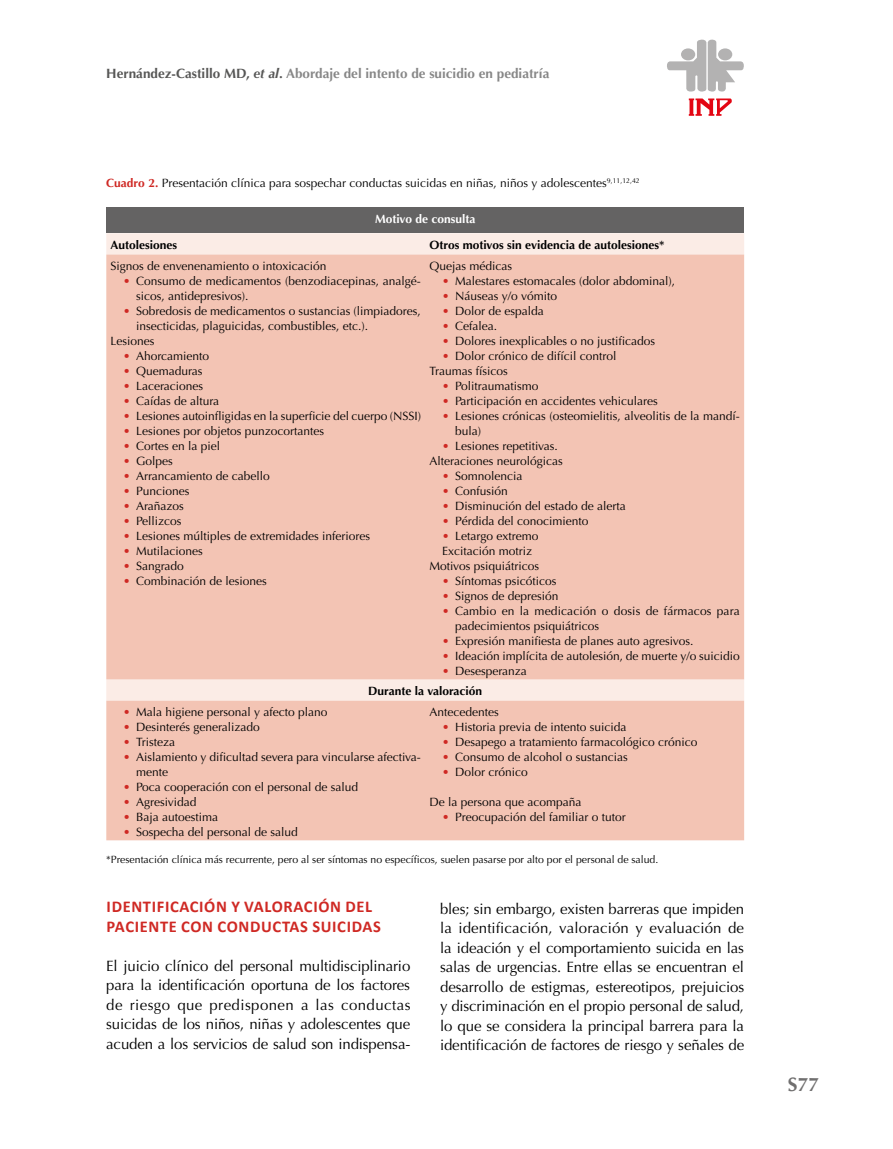
<style>
.page{position:relative;width:893px;height:1149px;background:#fff}
.page>*{position:absolute;margin:0;border:0;box-sizing:border-box;transform-origin:0 0}
.t1{font:700 19.5px "Optima";color:#706f6f}
.t2{font:700 16.5px/19.5px "Calibri";letter-spacing:.04em;color:#cf2924}
.t3{font:15px/19.5px "Optima";letter-spacing:-.01em;color:#000;text-align:justify}
.t4{font:700 13.5px "Optima";color:#878787}
.t5{font:12px/15px "Optima";color:#000}
.t6{font:700 12px/19.5px "Optima";color:#000}
.t7{font:700 12px "Optima";color:#fff}
.t8{font:10.5px "Optima";color:#000}
.s1{color:#575756}
.s2{font-style:italic;color:#575756}
.s3{font-weight:700;color:#cf2924}
.s4{color:#cf2924}
.s5{font-weight:400;color:#cf2924}
.s6{font-weight:400}
</style>
<div class="page">
<svg style="left:689px;top:98px;width:43px;height:18px"></svg>
<svg style="left:667px;top:39px;width:77px;height:53px"></svg>
<div style="left:718px;top:48px;width:14px;height:12px;background:#b3b2b2;border-radius:50%"></div>
<div style="left:106px;top:208px;width:638px;height:25px;background:#646363"></div>
<div style="left:106px;top:233px;width:638px;height:21px;background:#fbece6"></div>
<div style="left:106px;top:254px;width:638px;height:586px;background:#f3c4b4"></div>
<p class="t4" style="left:106px;top:66px;width:445px"><span class="s1">Hernández-Castillo MD,</span> <span class="s2">et al</span><span class="s1">.</span> Abordaje del intento de suicidio en pediatría</p>
<p class="t5" style="left:106px;top:175px;width:535px"><span class="s3">Cuadro 2.</span> Presentación clínica para sospechar conductas suicidas en niñas, niños y adolescentes<sup>9,11,12,42</sup></p>
<p class="t7" style="left:375px;top:212px;width:102px">Motivo de consulta</p>
<p class="t6" style="left:111px;top:235px;width:68px">Autolesiones</p>
<p class="t6" style="left:429px;top:235px;width:236px">Otros motivos sin evidencia de autolesiones*</p>
<p class="t5" style="left:111px;top:258px;width:217px">Signos de envenenamiento o intoxicación</p>
<p class="t5" style="left:136px;top:273px;width:286px;text-indent:-13px"><span class="s4">•</span> Consumo de medicamentos (benzodiacepinas, analgé&shy;sicos, antidepresivos).</p>
<p class="t5" style="left:123px;top:303px;width:299px"><span class="s4">•</span> Sobredosis de medicamentos o sustancias (limpiadores,</p>
<p class="t5" style="left:136px;top:318px;width:234px">insecticidas, plaguicidas, combustibles, etc.).</p>
<p class="t5" style="left:111px;top:333px;width:46px">Lesiones</p>
<p class="t5" style="left:123px;top:348px;width:87px"><span class="s4">•</span> Ahorcamiento</p>
<p class="t5" style="left:123px;top:363px;width:81px"><span class="s4">•</span> Quemaduras</p>
<p class="t5" style="left:123px;top:378px;width:81px"><span class="s4">•</span> Laceraciones</p>
<p class="t5" style="left:123px;top:393px;width:97px"><span class="s4">•</span> Caídas de altura</p>
<p class="t5" style="left:123px;top:408px;width:299px"><span class="s4">•</span> Lesiones autoinfligidas en la superficie del cuerpo (NSSI)</p>
<p class="t5" style="left:123px;top:423px;width:202px"><span class="s4">•</span> Lesiones por objetos punzocortantes</p>
<p class="t5" style="left:123px;top:438px;width:98px"><span class="s4">•</span> Cortes en la piel</p>
<p class="t5" style="left:123px;top:453px;width:51px"><span class="s4">•</span> Golpes</p>
<p class="t5" style="left:123px;top:468px;width:148px"><span class="s4">•</span> Arrancamiento de cabello</p>
<p class="t5" style="left:123px;top:483px;width:68px"><span class="s4">•</span> Punciones</p>
<p class="t5" style="left:123px;top:498px;width:62px"><span class="s4">•</span> Arañazos</p>
<p class="t5" style="left:123px;top:513px;width:60px"><span class="s4">•</span> Pellizcos</p>
<p class="t5" style="left:123px;top:528px;width:248px"><span class="s4">•</span> Lesiones múltiples de extremidades inferiores</p>
<p class="t5" style="left:123px;top:543px;width:81px"><span class="s4">•</span> Mutilaciones</p>
<p class="t5" style="left:123px;top:558px;width:62px"><span class="s4">•</span> Sangrado</p>
<p class="t5" style="left:123px;top:573px;width:145px"><span class="s4">•</span> Combinación de lesiones</p>
<p class="t5" style="left:429px;top:258px;width:84px">Quejas médicas</p>
<p class="t5" style="left:442px;top:273px;width:234px"><span class="s4">•</span> Malestares estomacales (dolor abdominal),</p>
<p class="t5" style="left:442px;top:288px;width:116px"><span class="s4">•</span> Náuseas y/o vómito</p>
<p class="t5" style="left:442px;top:303px;width:103px"><span class="s4">•</span> Dolor de espalda</p>
<p class="t5" style="left:442px;top:318px;width:56px"><span class="s4">•</span> Cefalea.</p>
<p class="t5" style="left:442px;top:333px;width:214px"><span class="s4">•</span> Dolores inexplicables o no justificados</p>
<p class="t5" style="left:429px;top:348px;width:188px;text-indent:13px"><span class="s4">•</span> Dolor crónico de difícil control<br>Traumas físicos</p>
<p class="t5" style="left:442px;top:378px;width:98px"><span class="s4">•</span> Politraumatismo</p>
<p class="t5" style="left:442px;top:393px;width:217px"><span class="s4">•</span> Participación en accidentes vehiculares</p>
<p class="t5" style="left:455px;top:408px;width:286px;text-indent:-13px"><span class="s4">•</span> Lesiones crónicas (osteomielitis, alveolitis de la mandí&shy;bula)</p>
<p class="t5" style="left:429px;top:438px;width:135px;text-indent:13px"><span class="s4">•</span> Lesiones repetitivas.<br>Alteraciones neurológicas</p>
<p class="t5" style="left:442px;top:468px;width:82px"><span class="s4">•</span> Somnolencia</p>
<p class="t5" style="left:442px;top:483px;width:67px"><span class="s4">•</span> Confusión</p>
<p class="t5" style="left:442px;top:498px;width:185px"><span class="s4">•</span> Disminución del estado de alerta</p>
<p class="t5" style="left:442px;top:513px;width:148px"><span class="s4">•</span> Pérdida del conocimiento</p>
<p class="t5" style="left:442px;top:528px;width:98px"><span class="s4">•</span> Letargo extremo</p>
<p class="t5" style="left:442px;top:543px;width:92px">Excitación motriz</p>
<p class="t5" style="left:429px;top:558px;width:111px">Motivos psiquiátricos</p>
<p class="t5" style="left:442px;top:573px;width:116px"><span class="s4">•</span> Síntomas psicóticos</p>
<p class="t5" style="left:442px;top:588px;width:118px"><span class="s4">•</span> Signos de depresión</p>
<p class="t5" style="left:455px;top:603px;width:286px;text-indent:-13px"><span class="s4">•</span> Cambio en la medicación o dosis de fármacos para padecimientos psiquiátricos</p>
<p class="t5" style="left:442px;top:633px;width:253px"><span class="s4">•</span> Expresión manifiesta de planes auto agresivos.</p>
<p class="t5" style="left:442px;top:648px;width:299px"><span class="s4">•</span> Ideación implícita de autolesión, de muerte y/o suicidio</p>
<p class="t6" style="left:368px;top:661px;width:160px;text-indent:74px"><span class="s5">•</span> <span class="s6">Desesperanza<br></span>Durante la valoración</p>
<p class="t5" style="left:123px;top:704px;width:206px"><span class="s4">•</span> Mala higiene personal y afecto plano</p>
<p class="t5" style="left:123px;top:719px;width:138px"><span class="s4">•</span> Desinterés generalizado</p>
<p class="t5" style="left:123px;top:734px;width:53px"><span class="s4">•</span> Tristeza</p>
<p class="t5" style="left:136px;top:749px;width:286px;text-indent:-13px"><span class="s4">•</span> Aislamiento y dificultad severa para vincularse afectiva&shy;mente</p>
<p class="t5" style="left:123px;top:779px;width:236px"><span class="s4">•</span> Poca cooperación con el personal de salud</p>
<p class="t5" style="left:123px;top:794px;width:75px"><span class="s4">•</span> Agresividad</p>
<p class="t5" style="left:123px;top:809px;width:96px"><span class="s4">•</span> Baja autoestima</p>
<p class="t5" style="left:123px;top:824px;width:176px"><span class="s4">•</span> Sospecha del personal de salud</p>
<p class="t5" style="left:429px;top:704px;width:71px">Antecedentes</p>
<p class="t5" style="left:442px;top:719px;width:186px"><span class="s4">•</span> Historia previa de intento suicida</p>
<p class="t5" style="left:442px;top:734px;width:257px"><span class="s4">•</span> Desapego a tratamiento farmacológico crónico</p>
<p class="t5" style="left:442px;top:749px;width:187px"><span class="s4">•</span> Consumo de alcohol o sustancias</p>
<p class="t5" style="left:442px;top:764px;width:87px"><span class="s4">•</span> Dolor crónico</p>
<p class="t5" style="left:429px;top:794px;width:154px">De la persona que acompaña</p>
<p class="t5" style="left:442px;top:809px;width:185px"><span class="s4">•</span> Preocupación del familiar o tutor</p>
<p class="t8" style="left:106px;top:852px;width:554px">*Presentación clínica más recurrente, pero al ser síntomas no específicos, suelen pasarse por alto por el personal de salud.</p>
<h2 class="t2" style="left:107px;top:896px;width:276px">IDENTIFICACIÓN Y VALORACIÓN DEL<br>PACIENTE CON CONDUCTAS SUICIDAS</h2>
<p class="t3" style="left:106px;top:955px;width:306px">El juicio clínico del personal multidisciplinario para la identificación oportuna de los factores de riesgo que predisponen a las conductas suicidas de los niños, niñas y adolescentes que acuden a los servicios de salud son indispensa-</p>
<p class="t3" style="left:440px;top:898px;width:306px">bles; sin embargo, existen barreras que impiden la identificación, valoración y evaluación de la ideación y el comportamiento suicida en las salas de urgencias. Entre ellas se encuentran el desarrollo de estigmas, estereotipos, prejuicios y discriminación en el propio personal de salud, lo que se considera la principal barrera para la identificación de factores de riesgo y señales de</p>
<h1 class="t1" style="left:788px;top:1072px;width:33px">S77</h1>
</div>
